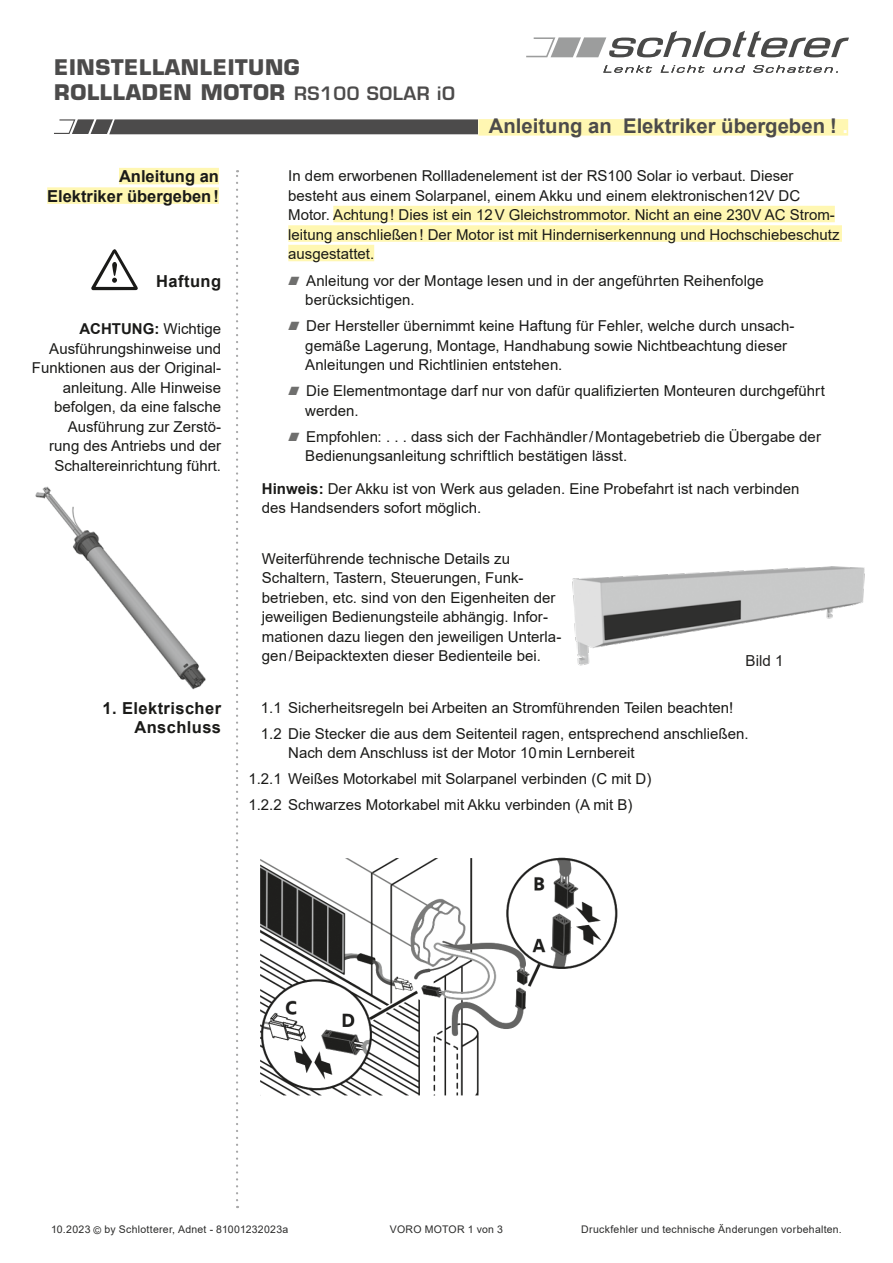
<style>
.page{position:relative;width:893px;height:1263px;background:#fff}
.page>*{position:absolute;margin:0;border:0;box-sizing:border-box;transform-origin:0 0}
.t1{font:700 21px/25.2px "Eurostile LT Std";letter-spacing:.03em;color:#4c4b4b}
.t2{font:700 20.25px "Arial";color:#4c4b4b}
.t3{font:700 16.5px/19.5px "Arial";color:#1a1a18;text-align:right}
.t4{font:700 16.5px/19.5px "Arial";letter-spacing:.025em;color:#1a1a18;text-align:right}
.t5{font:15.15px "Arial";color:#222120}
.t6{font:15px/19.5px "Arial";color:#1a1a18}
.t7{font:10.5px "Arial";letter-spacing:.025em;color:#2c2c2b}
.s1{font-weight:600;font-size:18px}
.s2{color:#fff}
.s3{font-weight:700}
.s4{font-family:"Schlotterer Raute normal";font-size:16.5px;color:#6f6f6e}
</style>
<div class="page">
<svg style="left:236px;top:170px;width:2px;height:1030px"></svg>
<svg style="left:603px;top:65px;width:49px;height:8px"></svg>
<svg style="left:661px;top:65px;width:44px;height:8px"></svg>
<svg style="left:713px;top:65px;width:32px;height:8px"></svg>
<svg style="left:753px;top:65px;width:85px;height:8px"></svg>
<svg style="left:526px;top:31px;width:323px;height:26px"></svg>
<svg style="left:54px;top:119px;width:424px;height:15px;background:#5a5959"></svg>
<img style="left:35px;top:486px;width:171px;height:204px">
<svg style="left:91px;top:249px;width:47px;height:41px"></svg>
<div style="left:333px;top:206px;width:502px;height:16px;background:#fff7b2"></div>
<div style="left:288px;top:225px;width:554px;height:17px;background:#fff7b2"></div>
<div style="left:288px;top:245px;width:86px;height:16px;background:#fff7b2"></div>
<div style="left:119px;top:168px;width:100px;height:16px;background:#fff7b2"></div>
<div style="left:47px;top:187px;width:172px;height:17px;background:#fff7b2"></div>
<div style="left:478px;top:119px;width:370px;height:17px;background:#fff7b2"></div>
<img style="left:260px;top:857px;width:358px;height:239px">
<img style="left:572px;top:566px;width:292px;height:100px">
<div style="left:732px;top:652px;width:55px;height:17px;background:#fff"></div>
<h1 class="t1" style="left:54px;top:55px;width:402px">EINSTELLANLEITUNG<br>ROLLLADEN MOTOR <span class="s1">RS100 SOLAR iO</span></h1>
<h2 class="t2" style="left:489px;top:112px;width:361px">Anleitung an Elektriker übergeben ! <span class="s2">.</span></h2>
<p class="t3" style="left:47px;top:167px;width:173px">Anleitung an<br>Elektriker übergeben!</p>
<p class="t6" style="left:288px;top:166px;width:553px">In dem erworbenen Rollladenelement ist der RS100 Solar io verbaut. Dieser besteht aus einem Solarpanel, einem Akku und einem elektronischen12V DC Motor. Achtung! Dies ist ein 12V Gleichstrommotor. Nicht an eine 230V AC Strom&shy;leitung anschließen! Der Motor ist mit Hinderniserkennung und Hochschiebeschutz ausgestattet.</p>
<p class="t4" style="left:156px;top:272px;width:66px">Haftung</p>
<p class="t6" style="left:32px;top:319px;width:191px;text-align:right"><span class="s3">ACHTUNG:</span> Wichtige<br>Ausführungshinweise und<br>Funktionen aus der Original&shy;anleitung. Alle Hinweise befolgen, da eine falsche<br>Ausführung zur Zerstö-<br>rung des Antriebs und der<br>Schaltereinrichtung führt.</p>
<p class="t6" style="left:305px;top:271px;width:460px;text-indent:-17px"><span class="s4">A</span> Anleitung vor der Montage lesen und in der angeführten Reihenfolge berücksichtigen.</p>
<p class="t6" style="left:305px;top:316px;width:490px;text-indent:-17px"><span class="s4">A</span> Der Hersteller übernimmt keine Haftung für Fehler, welche durch unsach&shy;gemäße Lagerung, Montage, Handhabung sowie Nichtbeachtung dieser<br>Anleitungen und Richtlinien entstehen.</p>
<p class="t6" style="left:305px;top:381px;width:521px;text-indent:-17px"><span class="s4">A</span> Die Elementmontage darf nur von dafür qualifizierten Monteuren durchgeführt werden.</p>
<p class="t6" style="left:305px;top:426px;width:517px;text-indent:-17px"><span class="s4">A</span> Empfohlen: . . . dass sich der Fachhändler/Montagebetrieb die Übergabe der<br>Bedienungsanleitung schriftlich bestätigen lässt.</p>
<p class="t6" style="left:262px;top:478px;width:539px"><span class="s3">Hinweis:</span> Der Akku ist von Werk aus geladen. Eine Probefahrt ist nach verbinden des Handsenders sofort möglich.</p>
<p class="t6" style="left:262px;top:548px;width:301px">Weiterführende technische Details zu Schaltern, Tastern, Steuerungen, Funk&shy;betrieben, etc. sind von den Eigenheiten der jeweiligen Bedienungsteile abhängig. Infor&shy;mationen dazu liegen den jeweiligen Unterla&shy;gen/Beipacktexten dieser Bedienteile bei.</p>
<p class="t5" style="left:745px;top:650px;width:40px">Bild 1</p>
<p class="t4" style="left:103px;top:698px;width:120px">1. Elektrischer<br>Anschluss</p>
<p class="t6" style="left:261px;top:694px;width:489px;line-height:25.8px">1.1 Sicherheitsregeln bei Arbeiten an Stromführenden Teilen beachten!<br>1.2 Die Stecker die aus dem Seitenteil ragen, entsprechend anschließen.</p>
<p class="t6" style="left:248px;top:740px;width:405px;line-height:25.8px;text-indent:40px">Nach dem Anschluss ist der Motor 10min Lernbereit<br>1.2.1 Weißes Motorkabel mit Solarpanel verbinden (C mit D)<br>1.2.2 Schwarzes Motorkabel mit Akku verbinden (A mit B)</p>
<p class="t7" style="left:51px;top:1222px;width:239px">10.2023 © by Schlotterer, Adnet - 81001232023a</p>
<p class="t7" style="left:390px;top:1222px;width:115px">VORO MOTOR 1 von 3</p>
<p class="t7" style="left:581px;top:1222px;width:262px">Druckfehler und technische Änderungen vorbehalten.</p>
</div>
